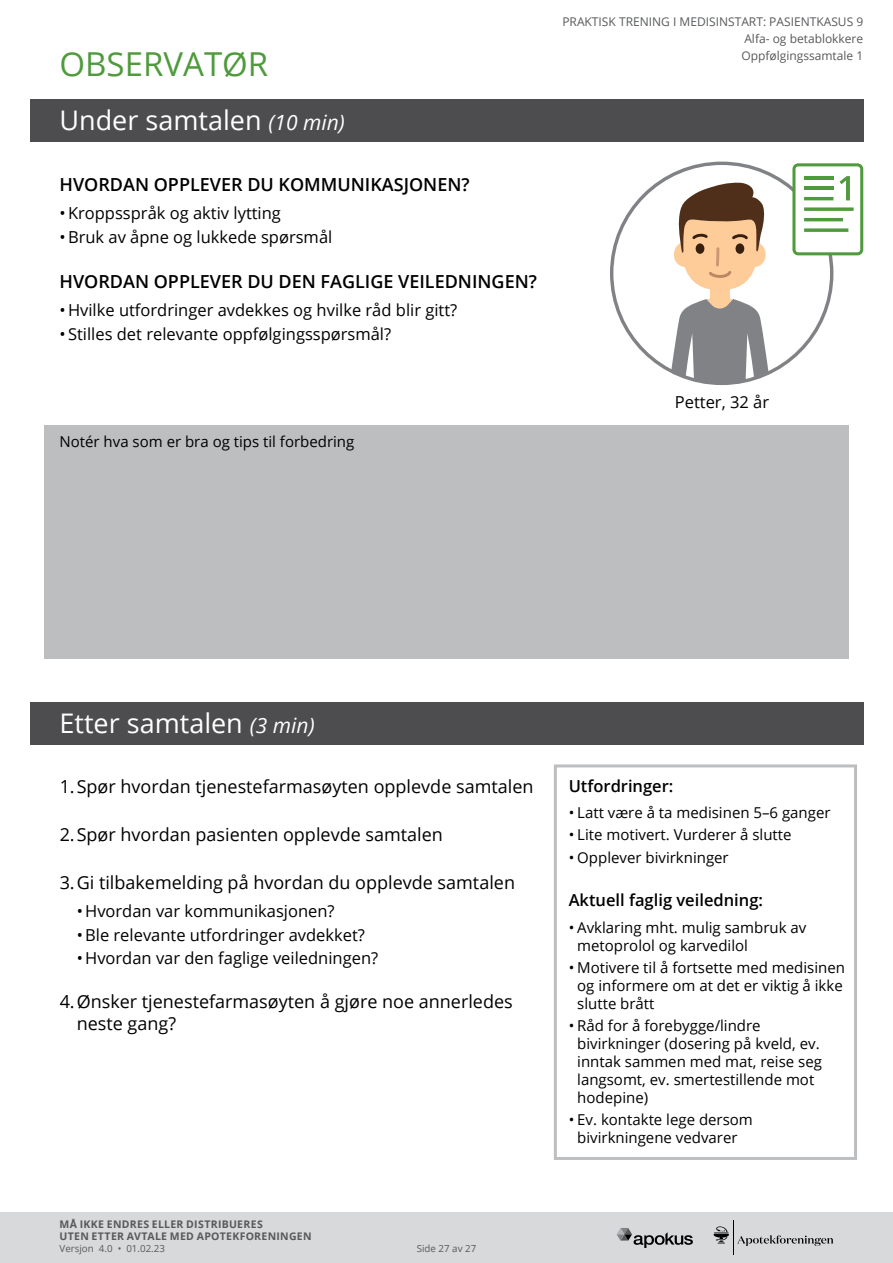
<style>
.page{position:relative;width:893px;height:1263px;background:#fff}
.page>*{position:absolute;margin:0;border:0;box-sizing:border-box;transform-origin:0 0}
.t1{font:33px "Open Sans";color:#4f9a3c}
.t2{font:27px "Open Sans";color:#fff}
.t3{font:18px/21.6px "Open Sans";color:#000}
.t4{font:600 18px "Open Sans";color:#000}
.t5{font:16.5px "Open Sans";color:#000}
.t6{font:600 16.5px "Open Sans";color:#000}
.t7{font:15px/18px "Open Sans";color:#000}
.t8{font:12px/17.1px "Open Sans";color:#58595b;text-align:justify}
.t9{font:700 10.5px/12px "Open Sans";letter-spacing:.03em;color:#58595b}
.t10{font:9.75px "Open Sans";color:#58595b}
.s1{font-style:italic;font-size:21px}
</style>
<div class="page">
<div style="left:0;top:1212px;width:893px;height:51px;background:#d7d9da"></div>
<svg style="left:737px;top:1235px;width:96px;height:11px"></svg>
<hr style="left:733px;top:1220px;width:1px;height:34px;background:#000">
<svg style="left:713px;top:1226px;width:16px;height:18px"></svg>
<svg style="left:617px;top:1228px;width:76px;height:20px"></svg>
<div style="left:610px;top:162px;width:223px;height:223px;background:#808285;border-radius:50%"></div>
<div style="left:613px;top:165px;width:217px;height:217px;background:#fff;border-radius:50%"></div>
<div style="left:710px;top:284px;width:19px;height:24px;background:#fece9a"></div>
<svg style="left:671px;top:298px;width:97px;height:84px"></svg>
<svg style="left:674px;top:182px;width:92px;height:108px"></svg>
<div style="left:554px;top:764px;width:303px;height:396px;border:3px solid #bcbec0"></div>
<div style="left:30px;top:99px;width:833px;height:42px;background:#4d4d4f"></div>
<div style="left:30px;top:702px;width:833px;height:42px;background:#4d4d4f"></div>
<div style="left:44px;top:425px;width:804px;height:234px;background:#bcbec0"></div>
<svg style="left:792px;top:163px;width:71px;height:92px"></svg>
<h1 class="t1" style="left:60px;top:42px;width:210px">OBSERVATØR</h1>
<h2 class="t2" style="left:60px;top:101px;width:287px">Under samtalen <span class="s1">(10 min)</span></h2>
<p class="t4" style="left:60px;top:172px;width:412px">HVORDAN OPPLEVER DU KOMMUNIKASJONEN?</p>
<p class="t5" style="left:60px;top:202px;width:223px">•Kroppsspråk og aktiv lytting</p>
<p class="t5" style="left:60px;top:225px;width:274px">•Bruk av åpne og lukkede spørsmål</p>
<p class="t4" style="left:60px;top:269px;width:479px">HVORDAN OPPLEVER DU DEN FAGLIGE VEILEDNINGEN?</p>
<p class="t5" style="left:60px;top:299px;width:399px">•Hvilke utfordringer avdekkes og hvilke råd blir gitt?</p>
<p class="t5" style="left:60px;top:322px;width:333px">• Stilles det relevante oppfølgingsspørsmål?</p>
<p class="t7" style="left:60px;top:432px;width:296px">Notér hva som er bra og tips til forbedring</p>
<p class="t8" style="left:741px;top:13px;width:123px;text-indent:-179px">PRAKTISK TRENING I MEDISINSTART: PASIENTKASUS 9<br>Alfa- og betablokkere Oppfølgingssamtale 1</p>
<p class="t5" style="left:675px;top:391px;width:96px">Petter, 32 år</p>
<h2 class="t2" style="left:60px;top:704px;width:257px">Etter samtalen <span class="s1">(3 min)</span></h2>
<p class="t3" style="left:60px;top:775px;width:475px">1.Spør hvordan tjenestefarmasøyten opplevde samtalen</p>
<p class="t3" style="left:60px;top:823px;width:385px">2.Spør hvordan pasienten opplevde samtalen</p>
<p class="t3" style="left:60px;top:871px;width:457px">3.Gi tilbakemelding på hvordan du opplevde samtalen</p>
<p class="t5" style="left:77px;top:899px;width:260px">•Hvordan var kommunikasjonen?</p>
<p class="t5" style="left:77px;top:923px;width:290px">•Ble relevante utfordringer avdekket?</p>
<p class="t5" style="left:77px;top:947px;width:303px">•Hvordan var den faglige veiledningen?</p>
<p class="t3" style="left:77px;top:990px;width:438px;text-indent:-17px">4.Ønsker tjenestefarmasøyten å gjøre noe annerledes neste gang?</p>
<p class="t9" style="left:60px;top:1218px;width:254px">MÅ IKKE ENDRES ELLER DISTRIBUERES<br>UTEN ETTER AVTALE MED APOTEKFORENINGEN</p>
<p class="t10" style="left:60px;top:1241px;width:107px">Versjon 4.0 • 01.02.23</p>
<p class="t10" style="left:417px;top:1241px;width:61px">Side 27 av 27</p>
<p class="t6" style="left:569px;top:774px;width:106px">Utfordringer:</p>
<p class="t7" style="left:569px;top:803px;width:263px">• Latt være å ta medisinen 5–6 ganger</p>
<p class="t7" style="left:569px;top:825px;width:224px">• Lite motivert. Vurderer å slutte</p>
<p class="t7" style="left:569px;top:848px;width:162px">• Opplever bivirkninger</p>
<p class="t6" style="left:569px;top:889px;width:196px">Aktuell faglig veiledning:</p>
<p class="t7" style="left:577px;top:918px;width:231px;text-indent:-9px">• Avklaring mht. mulig sambruk av metoprolol og karvedilol</p>
<p class="t7" style="left:577px;top:958px;width:269px;text-indent:-9px">• Motivere til å fortsette med medisinen og informere om at det er viktig å ikke slutte brått</p>
<p class="t7" style="left:577px;top:1016px;width:246px;text-indent:-9px">• Råd for å forebygge/lindre bivirkninger (dosering på kveld, ev. inntak sammen med mat, reise seg langsomt, ev. smertestillende mot hodepine)</p>
<p class="t7" style="left:569px;top:1110px;width:186px;text-align:center">• Ev. kontakte lege dersom bivirkningene vedvarer</p>
</div>
